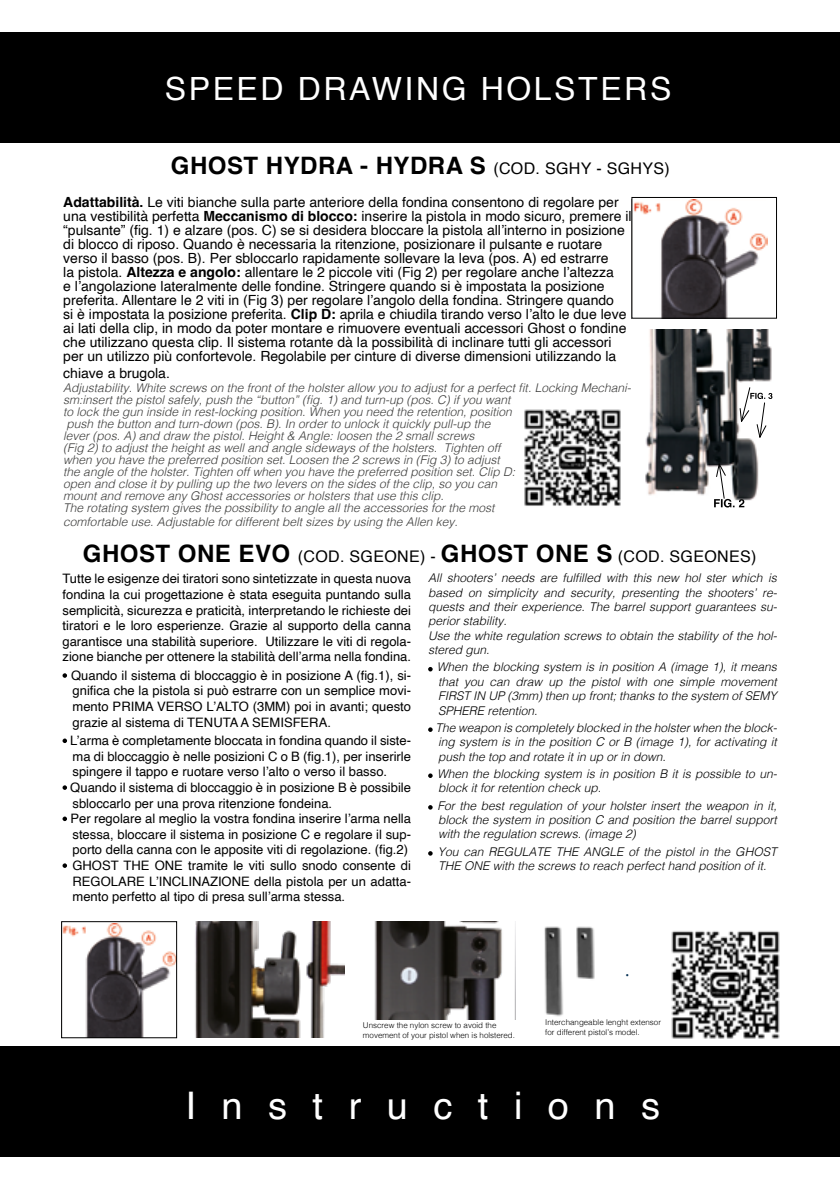
<style>
.page{position:relative;width:840px;height:1191px;background:#fff}
.page>*{position:absolute;margin:0;border:0;box-sizing:border-box;transform-origin:0 0}
.t1{font:38px "Helvetica";letter-spacing:.67em;color:#fff}
.t2{font:32px "Helvetica";letter-spacing:.08em;color:#fff}
.t3{font:700 24px "Helvetica";letter-spacing:.02em;color:#000}
.t4{font:italic 18px "Century Gothic";color:#002c50}
.t5{font:16px "Helvetica";letter-spacing:.02em;color:#000}
.t6{font:14px/14px "Helvetica";color:#000}
.t7{font:13px/15.6px "Helvetica";color:#000;text-align:justify}
.t8{font:italic 300 12px/14.4px "Helvetica";color:#000}
.t9{font:italic 300 12px/12px "Helvetica";color:#3c3c3b}
.t10{font:300 8px/9.6px "Helvetica";color:#000}
.s1{font-weight:400;font-size:16px}
.s2{font-weight:700}
.s3{font-weight:700;font-size:24px}
</style>
<div class="page">
<div style="left:0;top:32px;width:839px;height:110px;background:#000"></div>
<div style="left:0;top:1046px;width:839px;height:110px;background:#000"></div>
<img style="left:645px;top:330px;width:128px;height:178px">
<svg style="left:738px;top:386px;width:34px;height:54px"></svg>
<img style="left:633px;top:200px;width:134px;height:116px">
<div style="left:631px;top:197px;width:145px;height:121px;border:1px solid #000"></div>
<svg style="left:713px;top:461px;width:31px;height:46px"></svg>
<img style="left:63px;top:923px;width:112px;height:113px">
<div style="left:61px;top:921px;width:116px;height:117px;border:1px solid #000"></div>
<img style="left:544px;top:926px;width:51px;height:91px">
<svg style="left:62px;top:673px;width:5px;height:5px"></svg>
<svg style="left:62px;top:738px;width:5px;height:5px"></svg>
<svg style="left:62px;top:785px;width:5px;height:5px"></svg>
<svg style="left:62px;top:816px;width:5px;height:5px"></svg>
<svg style="left:62px;top:863px;width:5px;height:5px"></svg>
<svg style="left:428px;top:667px;width:4px;height:4px"></svg>
<svg style="left:428px;top:727px;width:4px;height:5px"></svg>
<svg style="left:428px;top:773px;width:4px;height:5px"></svg>
<svg style="left:428px;top:805px;width:4px;height:4px"></svg>
<svg style="left:428px;top:851px;width:4px;height:4px"></svg>
<img style="left:195px;top:921px;width:149px;height:116px">
<img style="left:374px;top:921px;width:141px;height:98px">
<img style="left:524px;top:409px;width:97px;height:97px">
<img style="left:671px;top:931px;width:109px;height:108px">
<h2 class="t2" style="left:165px;top:64px;width:507px">SPEED DRAWING HOLSTERS</h2>
<h3 class="t3" style="left:171px;top:151px;width:500px">GHOST HYDRA - HYDRA S <span class="s1">(COD. SGHY - SGHYS)</span></h3>
<p class="t6" style="left:63px;top:195px;width:569px"><span class="s2">Adattabilità.</span> Le viti bianche sulla parte anteriore della fondina consentono di regolare per una vestibilità perfetta <span class="s2">Meccanismo di blocco:</span> inserire la pistola in modo sicuro, premere il “pulsante” (fig. 1) e alzare (pos. C) se si desidera bloccare la pistola all’interno in posizione di blocco di riposo. Quando è necessaria la ritenzione, posizionare il pulsante e ruotare verso il basso (pos. B). Per sbloccarlo rapidamente sollevare la leva (pos. A) ed estrarre<br>la pistola. <span class="s2">Altezza e angolo:</span> allentare le 2 piccole viti (Fig 2) per regolare anche l’altezza<br>e l’angolazione lateralmente delle fondine. Stringere quando si è impostata la posizione preferita. Allentare le 2 viti in (Fig 3) per regolare l’angolo della fondina. Stringere quando<br>si è impostata la posizione preferita. <span class="s2">Clip D:</span> aprila e chiudila tirando verso l’alto le due leve ai lati della clip, in modo da poter montare e rimuovere eventuali accessori Ghost o fondine che utilizzano questa clip. Il sistema rotante dà la possibilità di inclinare tutti gli accessori per un utilizzo più confortevole. Regolabile per cinture di diverse dimensioni utilizzando la</p>
<p class="t6" style="left:63px;top:366px;width:108px">chiave a brugola.</p>
<p class="t9" style="left:63px;top:381px;width:569px">Adjustability. White screws on the front of the holster allow you to adjust for a perfect fit. Locking Mechani&shy;sm:insert the pistol safely, push the “button” (fig. 1) and turn-up (pos. C) if you want<br>to lock the gun inside in rest-locking position. When you need the retention, position<br>push the button and turn-down (pos. B). In order to unlock it quickly pull-up the<br>lever (pos. A) and draw the pistol. Height &amp; Angle: loosen the 2 small screws<br>(Fig 2) to adjust the height as well and angle sideways of the holsters. Tighten off<br>when you have the preferred position set. Loosen the 2 screws in (Fig 3) to adjust<br>the angle of the holster. Tighten off when you have the preferred position set. Clip D:<br>open and close it by pulling up the two levers on the sides of the clip, so you can<br>mount and remove any Ghost accessories or holsters that use this clip.<br>The rotating system gives the possibility to angle all the accessories for the most</p>
<p class="t9" style="left:63px;top:515px;width:396px">comfortable use. Adjustable for different belt sizes by using the Allen key.</p>
<p class="t5" style="left:83px;top:543px;width:674px"><span class="s3">GHOST ONE EVO</span> (COD. SGEONE) - <span class="s3">GHOST ONE S</span> (COD. SGEONES)</p>
<p class="t7" style="left:62px;top:571px;width:350px">Tutte le esigenze dei tiratori sono sintetizzate in questa nuova fondina la cui progettazione è stata eseguita puntando sulla semplicità, sicurezza e praticità, interpretando le richieste dei tiratori e le loro esperienze. Grazie al supporto della canna garantisce una stabilità superiore. Utilizzare le viti di regola&shy;zione bianche per ottenere la stabilità dell’arma nella fondina.</p>
<p class="t7" style="left:71px;top:668px;width:341px">Quando il sistema di bloccaggio è in posizione A (fig.1), si&shy;gnifica che la pistola si può estrarre con un semplice movi&shy;mento PRIMA VERSO L’ALTO (3MM) poi in avanti; questo grazie al sistema di TENUTA A SEMISFERA.</p>
<p class="t7" style="left:70px;top:733px;width:342px;text-align:left">L’arma è completamente bloccata in fondina quando il siste&shy;ma di bloccaggio è nelle posizioni C o B (fig.1), per inserirle spingere il tappo e ruotare verso l’alto o verso il basso.<br>Quando il sistema di bloccaggio è in posizione B è possibile sbloccarlo per una prova ritenzione fondeina.<br>Per regolare al meglio la vostra fondina inserire l’arma nella stessa, bloccare il sistema in posizione C e regolare il sup&shy;porto della canna con le apposite viti di regolazione. (fig.2)<br>GHOST THE ONE tramite le viti sullo snodo consente di REGOLARE L’INCLINAZIONE della pistola per un adatta&shy;mento perfetto al tipo di presa sull’arma stessa.</p>
<p class="t8" style="left:428px;top:570px;width:350px">All shooters’ needs are fulfilled with this new hol ster which is based on simplicity and security, presenting the shooters’ re&shy;quests and their experience. The barrel support guarantees su&shy;perior stability.<br>Use the white regulation screws to obtain the stability of the hol&shy;stered gun.</p>
<p class="t8" style="left:436px;top:659px;width:341px;text-align:justify">When the blocking system is in position A (image 1), it means that you can draw up the pistol with one simple movement FIRST IN UP (3mm) then up front; thanks to the system of SEMY SPHERE retention.</p>
<p class="t8" style="left:435px;top:720px;width:343px;text-align:justify">The weapon is completely blocked in the holster when the block&shy;ing system is in the position C or B (image 1), for activating it push the top and rotate it in up or in down.</p>
<p class="t8" style="left:437px;top:766px;width:341px">When the blocking system is in position B it is possible to un&shy;block it for retention check up.</p>
<p class="t8" style="left:437px;top:797px;width:340px;text-align:justify">For the best regulation of your holster insert the weapon in it, block the system in position C and position the barrel support with the regulation screws. (image 2)</p>
<p class="t8" style="left:437px;top:843px;width:340px">You can REGULATE THE ANGLE of the pistol in the GHOST<br>THE ONE with the screws to reach perfect hand position of it.</p>
<h3 class="t4" style="left:625px;top:959px;width:6px">.</h3>
<p class="t10" style="left:363px;top:1020px;width:153px">Unscrew the nylon screw to avoid the movement of your pistol when is holstered.</p>
<p class="t10" style="left:545px;top:1016px;width:117px">Interchangeable lenght extensor for different pistol’s model.</p>
<h1 class="t1" style="left:185px;top:1076px;width:476px">Instructions</h1>
</div>
